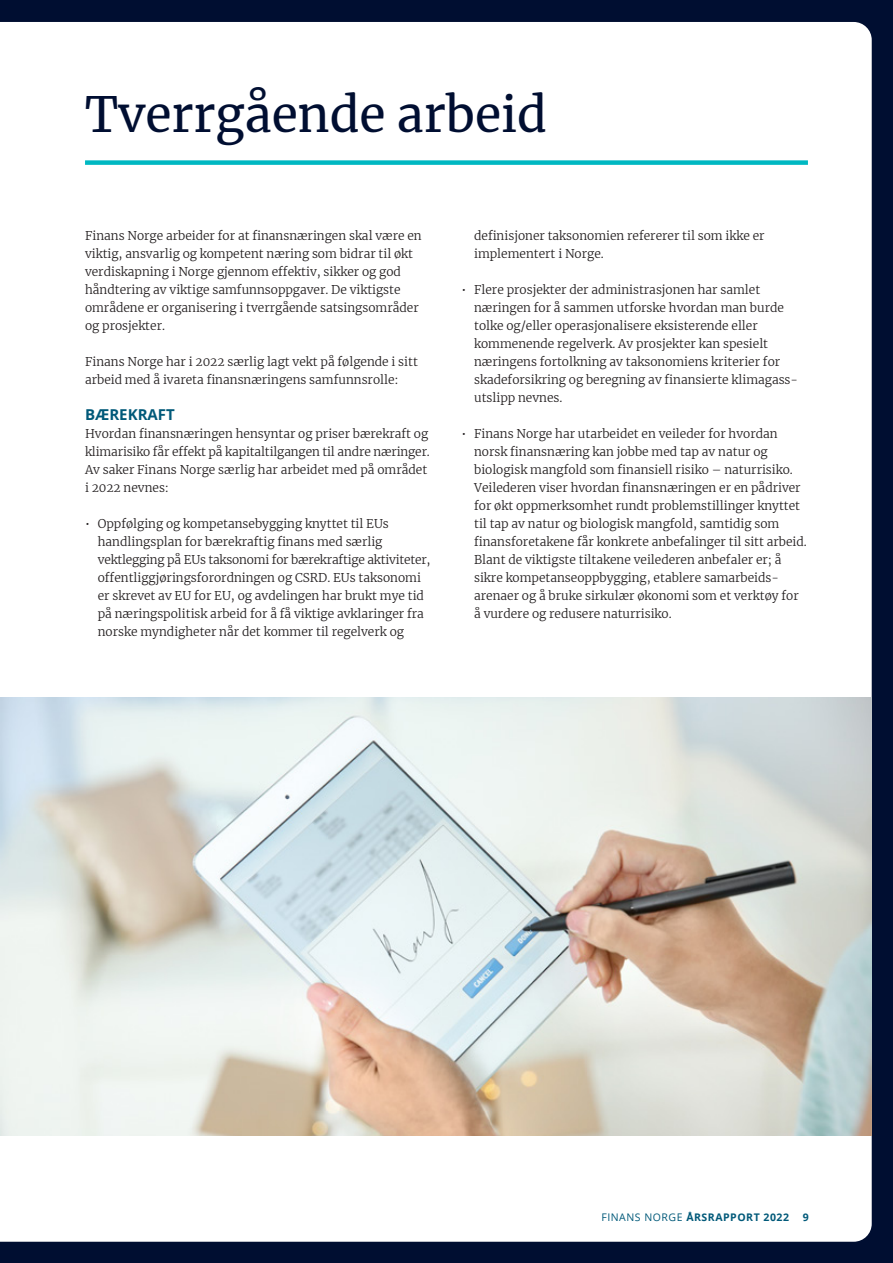
<style>
.page{position:relative;width:893px;height:1263px;background:#000e31}
.page>*{position:absolute;margin:0;border:0;box-sizing:border-box;transform-origin:0 0}
.Tittel{font:48px "Merriweather";color:#000e31}
.Mellomtittel{font:700 15px "Open Sans";color:#005979}
.Brødtekst{font:300 12px/18px "Merriweather";color:#231f20}
.t1{font:700 10.5px "Open Sans";letter-spacing:.05em;color:#005979}
.s1{font-weight:400}
</style>
<div class="page">
<div style="left:0;top:22px;width:872px;height:1220px;background:#fff"></div>
<div style="left:85px;top:160px;width:723px;height:5px;background:#00b8c2"></div>
<img style="left:0;top:697px;width:872px;height:438px">
<p class="Tittel" style="left:85px;top:82px;width:463px">Tverrgående arbeid</p>
<p class="Brødtekst" style="left:85px;top:227px;width:338px">Finans Norge arbeider for at finansnæringen skal være en viktig, ansvarlig og kompetent næring som bidrar til økt verdiskapning i Norge gjennom effektiv, sikker og god håndtering av viktige samfunnsoppgaver. De viktigste områdene er organisering i tverrgående satsingsområder og prosjekter.</p>
<p class="Brødtekst" style="left:85px;top:353px;width:334px">Finans Norge har i 2022 særlig lagt vekt på følgende i sitt arbeid med å ivareta finansnæringens samfunnsrolle:</p>
<p class="Mellomtittel" style="left:85px;top:404px;width:91px">BÆREKRAFT</p>
<p class="Brødtekst" style="left:85px;top:425px;width:346px">Hvordan finansnæringen hensyntar og priser bærekraft og klimarisiko får effekt på kapitaltilgangen til andre næringer.<br>Av saker Finans Norge særlig har arbeidet med på området i 2022 nevnes:</p>
<p class="Brødtekst" style="left:98px;top:515px;width:334px;text-indent:-13px">• Oppfølging og kompetansebygging knyttet til EUs handlingsplan for bærekraftig finans med særlig vektlegging på EUs taksonomi for bærekraftige aktiviteter, offentliggjøringsforordningen og CSRD. EUs taksonomi er skrevet av EU for EU, og avdelingen har brukt mye tid på næringspolitisk arbeid for å få viktige avklaringer fra norske myndigheter når det kommer til regelverk og</p>
<p class="Brødtekst" style="left:474px;top:227px;width:292px">definisjoner taksonomien refererer til som ikke er implementert i Norge.</p>
<p class="Brødtekst" style="left:474px;top:281px;width:325px;text-indent:-13px">• Flere prosjekter der administrasjonen har samlet næringen for å sammen utforske hvordan man burde tolke og/eller operasjonalisere eksisterende eller kommenende regelverk. Av prosjekter kan spesielt næringens fortolkning av taksonomiens kriterier for skadeforsikring og beregning av finansierte klimagass&shy;utslipp nevnes.</p>
<p class="Brødtekst" style="left:474px;top:425px;width:334px;text-indent:-13px">• Finans Norge har utarbeidet en veileder for hvordan norsk finansnæring kan jobbe med tap av natur og biologisk mangfold som finansiell risiko – naturrisiko.<br>Veilederen viser hvordan finansnæringen er en pådriver for økt oppmerksomhet rundt problemstillinger knyttet til tap av natur og biologisk mangfold, samtidig som finansforetakene får konkrete anbefalinger til sitt arbeid.<br>Blant de viktigste tiltakene veilederen anbefaler er; å sikre kompetanseoppbygging, etablere samarbeids&shy;arenaer og å bruke sirkulær økonomi som et verktøy for å vurdere og redusere naturrisiko.</p>
<p class="t1" style="left:601px;top:1209px;width:189px"><span class="s1">FINANS NORGE</span> ÅRSRAPPORT 2022</p>
<p class="t1" style="left:803px;top:1209px;width:7px">9</p>
</div>
